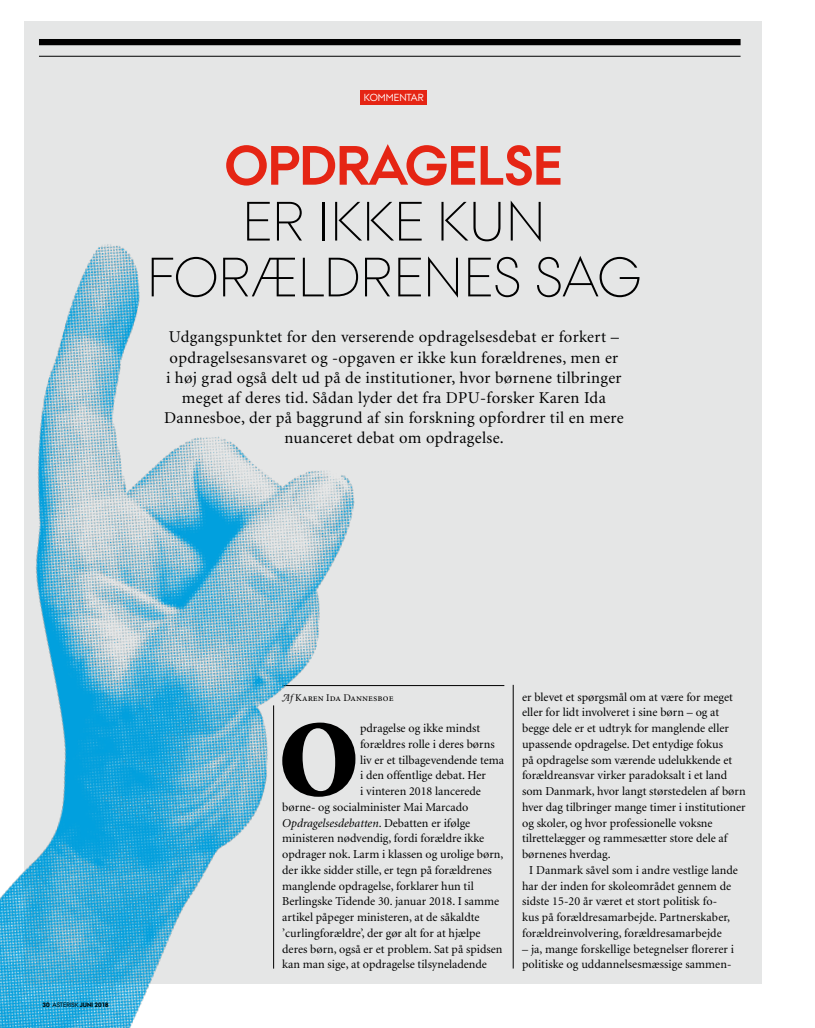
<style>
.page{position:relative;width:815px;height:1028px;background:#fff}
.page>*{position:absolute;margin:0;border:0;box-sizing:border-box;transform-origin:0 0}
.t1{font:900 109px "Minion";color:#000}
.t2{font:300 55.25px/55.9px "AU Passata";letter-spacing:-.005em;color:#000;text-align:center}
.t3{font:700 55.25px "AU Passata";letter-spacing:-.005em;color:#e52514}
.t4{font:16.5px/20px "Minion";letter-spacing:.02em;color:#000;text-align:center}
.t5{font:12.12px/15.8px "Minion";color:#000}
.t6{font:italic 12.12px "Minion";color:#000}
.t7{font:10.25px "Minion Regular SC";letter-spacing:.005em;color:#000}
.t8{font:10.25px "AU Passata";color:#fff}
.t9{font:700 6.25px "AU Passata";color:#000}
.s1{font-weight:400}
.s2{font-family:"Minion Swash";font-style:italic}
.s3{font-family:"Minion";font-style:italic}
.s4{font-style:normal}
</style>
<div class="page">
<div style="left:25px;top:21px;width:737px;height:963px;background:#e5e6e6"></div>
<hr style="left:282px;top:685px;width:222px;height:1px;background:#000">
<hr style="left:513px;top:685px;width:1px;height:283px;background:#000">
<div style="left:360px;top:90px;width:67px;height:15px;background:#e52514"></div>
<div style="left:39px;top:39px;width:702px;height:6px;background:#000"></div>
<hr style="left:39px;top:56px;width:702px;height:1px;background:#000">
<img style="left:0;top:198px;width:502px;height:830px">
<p class="t8" style="left:364px;top:91px;width:61px">KOMMENTAR</p>
<h2 class="t3" style="left:225px;top:133px;width:340px">OPDRAGELSE</h2>
<h2 class="t2" style="left:146px;top:194px;width:496px">ER IKKE KUN<br>FORÆLDRENES SAG</h2>
<p class="t4" style="left:164px;top:328px;width:461px">Udgangspunktet for den verserende opdragelsesdebat er forkert – opdragelsesansvaret og -opgaven er ikke kun forældrenes, men er<br>i høj grad også delt ud på de institutioner, hvor børnene tilbringer meget af deres tid. Sådan lyder det fra DPU-forsker Karen Ida Dannesboe, der på baggrund af sin forskning opfordrer til en mere nuanceret debat om opdragelse.</p>
<p class="t9" style="left:43px;top:1001px;width:68px">30 <span class="s1">ASTERISK</span> JUNI 2018</p>
<p class="t7" style="left:282px;top:692px;width:113px"><span class="s2">A</span><span class="s3">f</span> Karen Ida Dannesboe</p>
<h1 class="t1" style="left:279px;top:705px;width:82px">O</h1>
<p class="t5" style="left:360px;top:721px;width:122px">pdragelse og ikke mindst</p>
<p class="t5" style="left:360px;top:736px;width:136px">forældres rolle i deres børns</p>
<p class="t5" style="left:360px;top:752px;width:146px">liv er et tilbagevendende tema</p>
<p class="t5" style="left:360px;top:768px;width:127px">i den offentlige debat. Her</p>
<p class="t5" style="left:360px;top:784px;width:122px">i vinteren 2018 lancerede</p>
<p class="t5" style="left:282px;top:799px;width:188px">børne- og socialminister Mai Marcado</p>
<p class="t6" style="left:282px;top:816px;width:190px">Opdragelsesdebatten<span class="s4">. Debatten er ifølge</span></p>
<p class="t5" style="left:282px;top:831px;width:203px">ministeren nødvendig, fordi forældre ikke</p>
<p class="t5" style="left:282px;top:847px;width:223px">opdrager nok. Larm i klassen og urolige børn,</p>
<p class="t5" style="left:282px;top:862px;width:211px">der ikke sidder stille, er tegn på forældrenes</p>
<p class="t5" style="left:282px;top:878px;width:193px">manglende opdragelse, forklarer hun til</p>
<p class="t5" style="left:282px;top:894px;width:218px">Berlingske Tidende 30. januar 2018. I samme</p>
<p class="t5" style="left:282px;top:910px;width:199px">artikel påpeger ministeren, at de såkaldte</p>
<p class="t5" style="left:282px;top:925px;width:200px">’curlingforældre’, der gør alt for at hjælpe</p>
<p class="t5" style="left:282px;top:941px;width:222px">deres børn, også er et problem. Sat på spidsen</p>
<p class="t5" style="left:282px;top:957px;width:206px">kan man sige, at opdragelse tilsyneladende</p>
<p class="t5" style="left:522px;top:689px;width:212px">er blevet et spørgsmål om at være for meget</p>
<p class="t5" style="left:522px;top:705px;width:199px">eller for lidt involveret i sine børn – og at</p>
<p class="t5" style="left:522px;top:721px;width:208px">begge dele er et udtryk for manglende eller</p>
<p class="t5" style="left:522px;top:736px;width:203px">upassende opdragelse. Det entydige fokus</p>
<p class="t5" style="left:522px;top:752px;width:212px">på opdragelse som værende udelukkende et</p>
<p class="t5" style="left:522px;top:768px;width:207px">forældreansvar virker paradoksalt i et land</p>
<p class="t5" style="left:522px;top:784px;width:225px">som Danmark, hvor langt størstedelen af børn</p>
<p class="t5" style="left:522px;top:799px;width:225px">hver dag tilbringer mange timer i institutioner</p>
<p class="t5" style="left:522px;top:815px;width:192px">og skoler, og hvor professionelle voksne</p>
<p class="t5" style="left:522px;top:831px;width:207px">tilrettelægger og rammesætter store dele af</p>
<p class="t5" style="left:522px;top:847px;width:90px">børnenes hverdag.</p>
<p class="t5" style="left:529px;top:862px;width:210px">I Danmark såvel som i andre vestlige lande</p>
<p class="t5" style="left:522px;top:878px;width:211px">har der inden for skoleområdet gennem de</p>
<p class="t5" style="left:522px;top:894px;width:197px">sidste 15-20 år været et stort politisk fo-</p>
<p class="t5" style="left:522px;top:910px;width:210px">kus på forældresamarbejde. Partnerskaber,</p>
<p class="t5" style="left:522px;top:925px;width:201px">forældreinvolvering, forældresamarbejde</p>
<p class="t5" style="left:522px;top:941px;width:213px">– ja, mange forskellige betegnelser florerer i politiske og uddannelsesmæssige sammen-</p>
</div>
